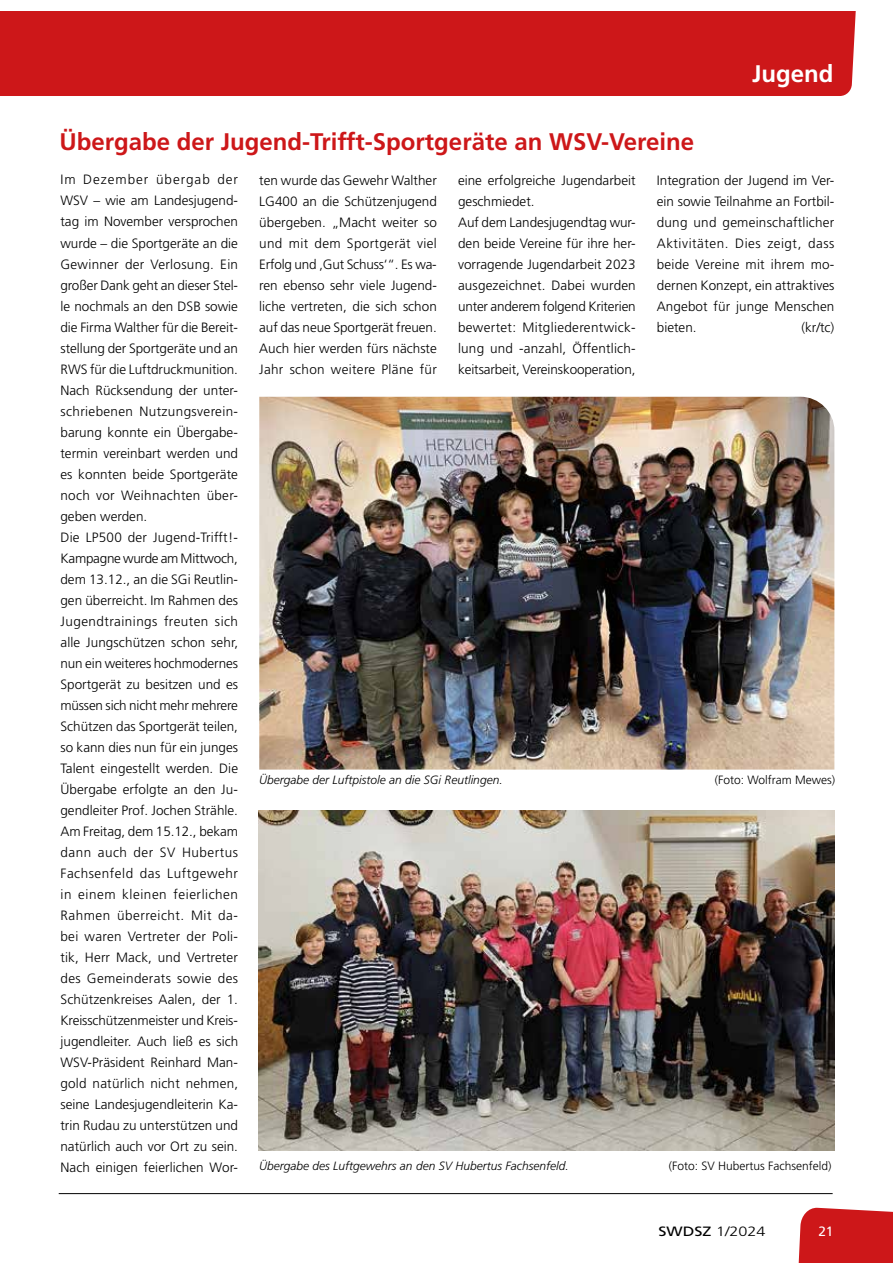
<style>
.page{position:relative;width:893px;height:1263px;background:#fff}
.page>*{position:absolute;margin:0;border:0;box-sizing:border-box;transform-origin:0 0}
.t1{font:700 24px "Frutiger LT Std";color:#cd1719}
.t2{font:700 24px "Frutiger LT Std";color:#fff}
.t3{font:300 13.5px/21px "Frutiger LT Std";color:#000}
.t4{font:300 13.5px "Frutiger LT Std";color:#000;scale:1.2 1}
.t5{font:13.5px "Frutiger LT Std";color:#fff}
.t6{font:italic 300 12px "Frutiger LT Std";color:#000}
.t7{font:300 12px "Frutiger LT Std";color:#000}
.s1{font-weight:400}
</style>
<div class="page">
<hr style="left:59px;top:1193px;width:774px;height:1px;background:#000">
<div style="left:1px;top:11px;width:855px;height:85px;background:#cd1719"></div>
<svg style="left:798px;top:1207px;width:95px;height:56px;background:#d0282a"></svg>
<img style="left:0;top:0;width:1px;height:1263px">
<img style="left:259px;top:397px;width:575px;height:373px">
<img style="left:258px;top:810px;width:576px;height:340px">
<h1 class="t2" style="left:752px;top:59px;width:83px">Jugend</h1>
<h1 class="t1" style="left:60px;top:127px;width:636px">Übergabe der Jugend-Trifft-Sportgeräte an WSV-Vereine</h1>
<p class="t3" style="left:60px;top:169px;width:179px">Im Dezember übergab der<br>WSV – wie am Landesjugend&shy;tag im November versprochen wurde – die Sportgeräte an die<br>Gewinner der Verlosung. Ein großer Dank geht an dieser Stel&shy;le nochmals an den DSB sowie die Firma Walther für die Bereit&shy;stellung der Sportgeräte und an<br>RWS für die Luftdruckmunition.<br>Nach Rücksendung der unter&shy;schriebenen Nutzungsverein&shy;barung konnte ein Übergabe&shy;termin vereinbart werden und es konnten beide Sportgeräte noch vor Weihnachten über&shy;geben werden.<br>Die LP500 der Jugend-Trifft!-<br>Kampagne wurde am Mittwoch, dem 13.12., an die SGi Reutlin&shy;gen überreicht. Im Rahmen des<br>Jugendtrainings freuten sich alle Jungschützen schon sehr, nun ein weiteres hochmodernes<br>Sportgerät zu besitzen und es müssen sich nicht mehr mehrere<br>Schützen das Sportgerät teilen, so kann dies nun für ein junges<br>Talent eingestellt werden. Die<br>Übergabe erfolgte an den Ju&shy;gendleiter Prof. Jochen Strähle.<br>Am Freitag, dem 15.12., bekam dann auch der SV Hubertus<br>Fachsenfeld das Luftgewehr in einem kleinen feierlichen<br>Rahmen überreicht. Mit da&shy;bei waren Vertreter der Poli&shy;tik, Herr Mack, und Vertreter des Gemeinderats sowie des<br>Schützenkreises Aalen, der 1.<br>Kreisschützenmeister und Kreis&shy;jugendleiter. Auch ließ es sich<br>WSV-Präsident Reinhard Man&shy;gold natürlich nicht nehmen, seine Landesjugendleiterin Ka&shy;trin Rudau zu unterstützen und natürlich auch vor Ort zu sein.<br>Nach einigen feierlichen Wor-</p>
<p class="t3" style="left:259px;top:170px;width:179px;text-align:justify">ten wurde das Gewehr Walther LG400 an die Schützenjugend übergeben. „Macht weiter so und mit dem Sportgerät viel Erfolg und ‚Gut Schuss‘“. Es wa&shy;ren ebenso sehr viele Jugend&shy;liche vertreten, die sich schon auf das neue Sportgerät freuen.<br>Auch hier werden fürs nächste Jahr schon weitere Pläne für</p>
<p class="t3" style="left:458px;top:170px;width:179px">eine erfolgreiche Jugendarbeit geschmiedet.<br>Auf dem Landesjugendtag wur&shy;den beide Vereine für ihre her&shy;vorragende Jugendarbeit 2023 ausgezeichnet. Dabei wurden unter anderem folgend Kriterien bewertet: Mitgliederentwick&shy;lung und -anzahl, Öffentlich&shy;keitsarbeit, Vereinskooperation,</p>
<p class="t3" style="left:657px;top:170px;width:179px;text-align:justify">Integration der Jugend im Ver&shy;ein sowie Teilnahme an Fortbil&shy;dung und gemeinschaftlicher Aktivitäten. Dies zeigt, dass beide Vereine mit ihrem mo&shy;dernen Konzept, ein attraktives Angebot für junge Menschen bieten.</p>
<p class="t3" style="left:801px;top:317px;width:34px">(kr/tc)</p>
<p class="t6" style="left:259px;top:773px;width:245px">Übergabe der Luftpistole an die SGi Reutlingen.</p>
<p class="t7" style="left:715px;top:773px;width:122px">(Foto: Wolfram Mewes)</p>
<p class="t6" style="left:259px;top:1159px;width:311px">Übergabe des Luftgewehrs an den SV Hubertus Fachsenfeld.</p>
<p class="t7" style="left:669px;top:1159px;width:164px">(Foto: SV Hubertus Fachsenfeld)</p>
<p class="t4" style="left:658px;top:1223px;width:91px"><span class="s1">SWDSZ</span> 1/2024</p>
<p class="t5" style="left:818px;top:1223px;width:17px">21</p>
</div>
